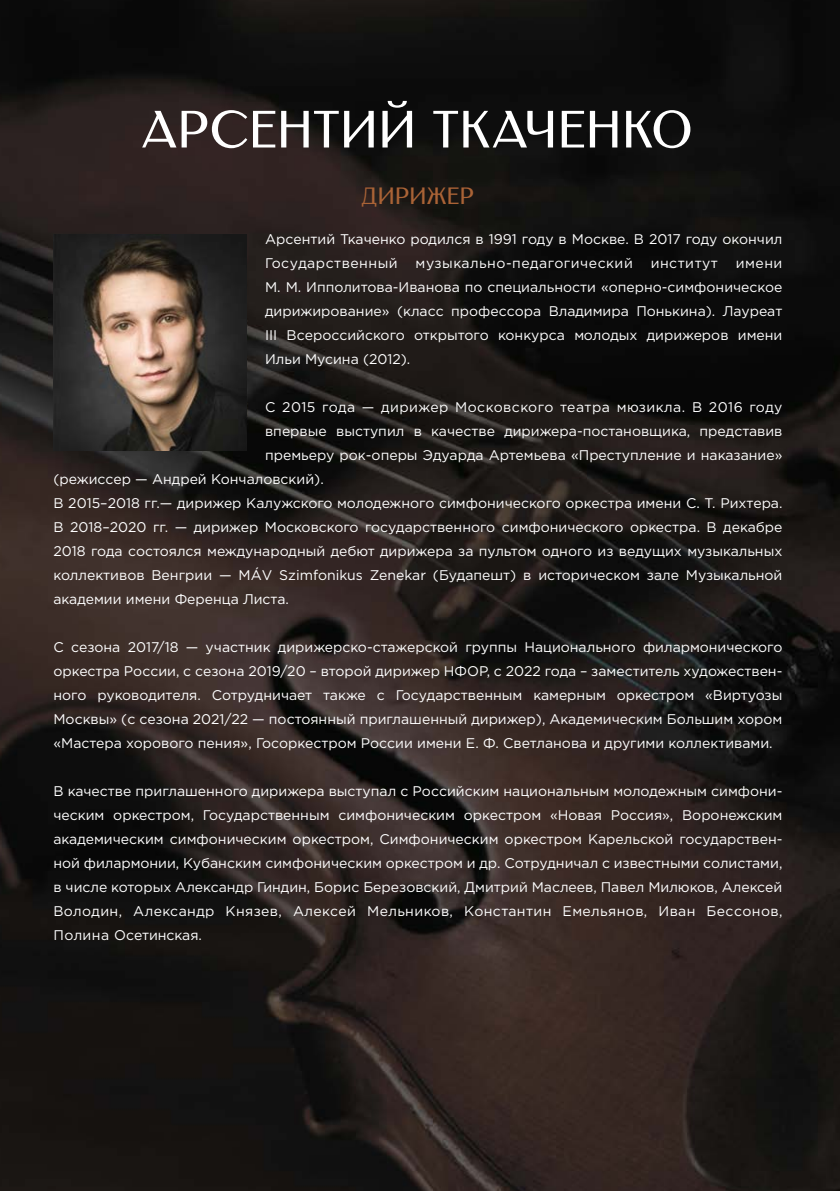
<style>
.page{position:relative;width:840px;height:1191px;background:#fff}
.page>*{position:absolute;margin:0;border:0;box-sizing:border-box;transform-origin:0 0}
.t1{font:52.4px "Romanovsky";letter-spacing:-.01em;color:#fff}
.t2{font:23.6px "Romanovsky";letter-spacing:-.005em;color:#aa6336}
.t3{font:14px/24px "Gotham Pro";color:#fff;text-align:justify}
.t4{font:14px "Gotham Pro";letter-spacing:.03em;color:#fff}
.t5{font:14px "Gotham Pro";letter-spacing:.035em;color:#fff}
</style>
<div class="page">
<img style="left:0;top:0;width:839px;height:1191px">
<img style="left:53px;top:234px;width:193px;height:216px">
<h1 class="t1" style="left:142px;top:100px;width:552px">АРСЕНТИЙ ТКАЧЕНКО</h1>
<h2 class="t2" style="left:361px;top:182px;width:114px">ДИРИЖЕР</h2>
<p class="t3" style="left:265px;top:227px;width:518px">Арсентий Ткаченко родился в 1991 году в Москве. В 2017 году окончил<br>Государственный</p>
<p class="t5" style="left:415px;top:255px;width:218px">музыкально-педагогический</p>
<p class="t5" style="left:650px;top:255px;width:69px">институт</p>
<p class="t3" style="left:265px;top:251px;width:518px;text-indent:470px">имени М. М. Ипполитова-Иванова по специальности «оперно-симфоническое дирижирование» (класс профессора Владимира Понькина). Лауреат III Всероссийского открытого конкурса молодых дирижеров имени Ильи Мусина (2012).</p>
<p class="t4" style="left:265px;top:399px;width:518px">С 2015 года — дирижер Московского театра мюзикла. В 2016 году</p>
<p class="t3" style="left:265px;top:419px;width:518px">впервые выступил в качестве дирижера-постановщика, представив</p>
<p class="t3" style="left:265px;top:443px;width:518px">премьеру рок-оперы Эдуарда Артемьева «Преступление и наказание»</p>
<p class="t3" style="left:53px;top:467px;width:272px">(режиссер — Андрей Кончаловский).</p>
<p class="t3" style="left:53px;top:491px;width:730px">В 2015–2018 гг.— дирижер Калужского молодежного симфонического оркестра имени С. Т. Рихтера.</p>
<p class="t3" style="left:53px;top:515px;width:730px">В 2018–2020 гг. — дирижер Московского государственного симфонического оркестра. В декабре</p>
<p class="t3" style="left:53px;top:539px;width:730px">2018 года состоялся международный дебют дирижера за пультом одного из ведущих музыкальных</p>
<p class="t3" style="left:53px;top:563px;width:730px">коллективов Венгрии — MÁV Szimfonikus Zenekar (Будапешт) в историческом зале Музыкальной</p>
<p class="t3" style="left:53px;top:587px;width:237px">академии имени Ференца Листа.</p>
<p class="t3" style="left:53px;top:635px;width:730px">С сезона 2017/18 — участник дирижерско-стажерской группы Национального филармонического оркестра России, с сезона 2019/20 – второй дирижер НФОР, c 2022 года – заместитель художествен&shy;ного руководителя. Сотрудничает также с Государственным камерным оркестром «Виртуозы Москвы» (с сезона 2021/22 — постоянный приглашенный дирижер), Академическим Большим хором «Мастера хорового пения», Госоркестром России имени Е. Ф. Светланова и другими коллективами.</p>
<p class="t3" style="left:53px;top:779px;width:730px">В качестве приглашенного дирижера выступал с Российским национальным молодежным симфони&shy;ческим оркестром, Государственным симфоническим оркестром «Новая Россия», Воронежским академическим симфоническим оркестром, Симфоническим оркестром Карельской государствен&shy;ной филармонии, Кубанским симфоническим оркестром и др. Сотрудничал с известными солистами, в числе которых Александр Гиндин, Борис Березовский, Дмитрий Маслеев, Павел Милюков, Алексей Володин, Александр Князев, Алексей Мельников, Константин Емельянов, Иван Бессонов, Полина Осетинская.</p>
</div>
